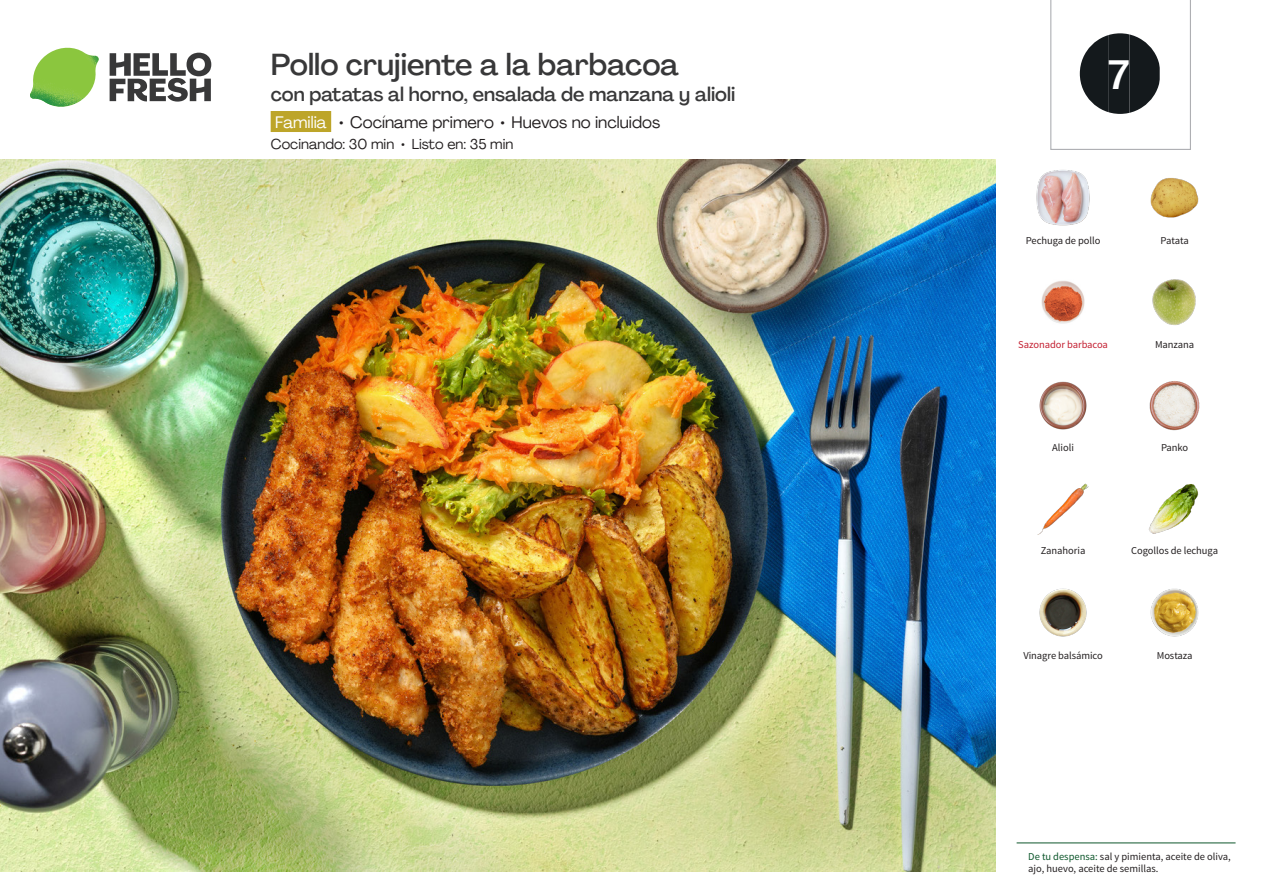
<style>
.page{position:relative;width:1263px;height:893px;background:#fff}
.page>*{position:absolute;margin:0;border:0;box-sizing:border-box;transform-origin:0 0}
._24_Recipe_Nr_Bag{font:500 40.5px "Agrandir";color:#fff}
._15_Titel_UK{font:500 30px "Agrandir";color:#383839}
._15_Titel_UK-2{font:500 19.5px "Agrandir";color:#383839}
._02_Box_Type{font:16.5px "Agrandir";color:#231f20}
._02_Box_Type-2{font:14.25px "Agrandir";color:#231f20}
._18_FRONT_ingredient{font:10.5px/12px "Source Sans Pro";letter-spacing:-.005em;color:#231f20}
._18_FRONT_ingredient-2{font:10.5px "Source Sans Pro";letter-spacing:-.005em;color:#c31f31}
.s1{color:#fff}
.s2{color:#0e572c}
</style>
<div class="page">
<svg style="left:110px;top:53px;width:101px;height:49px"></svg>
<img style="left:30px;top:48px;width:69px;height:59px">
<img style="left:0;top:159px;width:995px;height:713px">
<div style="left:271px;top:111px;width:60px;height:21px;background:#bda529"></div>
<hr style="left:1016px;top:843px;width:219px;height:1px;background:#0e572c">
<img style="left:1036px;top:170px;width:54px;height:56px">
<img style="left:1150px;top:178px;width:49px;height:40px">
<img style="left:1152px;top:279px;width:44px;height:46px">
<img style="left:1041px;top:281px;width:44px;height:43px">
<img style="left:1149px;top:381px;width:51px;height:50px">
<img style="left:1039px;top:381px;width:48px;height:49px">
<img style="left:1148px;top:484px;width:51px;height:50px">
<img style="left:1037px;top:483px;width:52px;height:52px">
<img style="left:1150px;top:588px;width:49px;height:49px">
<img style="left:1039px;top:588px;width:48px;height:49px">
<svg style="left:1050px;top:0;width:141px;height:150px"></svg>
<p class="_15_Titel_UK" style="left:271px;top:46px;width:410px">Pollo crujiente a la barbacoa</p>
<p class="_15_Titel_UK-2" style="left:271px;top:82px;width:466px">con patatas al horno, ensalada de manzana y alioli</p>
<p class="_02_Box_Type" style="left:275px;top:112px;width:387px"><span class="s1">Familia</span> • Cocíname primero • Huevos no incluidos</p>
<p class="_02_Box_Type-2" style="left:271px;top:135px;width:244px">Cocinando: 30 min • Listo en: 35 min</p>
<p class="_24_Recipe_Nr_Bag" style="left:1108px;top:50px;width:23px">7</p>
<p class="_18_FRONT_ingredient" style="left:1026px;top:235px;width:76px">Pechuga de pollo</p>
<p class="_18_FRONT_ingredient" style="left:1160px;top:235px;width:30px">Patata</p>
<p class="_18_FRONT_ingredient-2" style="left:1018px;top:338px;width:91px">Sazonador barbacoa</p>
<p class="_18_FRONT_ingredient" style="left:1155px;top:339px;width:41px">Manzana</p>
<p class="_18_FRONT_ingredient" style="left:1052px;top:441px;width:23px">Alioli</p>
<p class="_18_FRONT_ingredient" style="left:1161px;top:441px;width:29px">Panko</p>
<p class="_18_FRONT_ingredient" style="left:1041px;top:545px;width:46px">Zanahoria</p>
<p class="_18_FRONT_ingredient" style="left:1131px;top:545px;width:88px">Cogollos de lechuga</p>
<p class="_18_FRONT_ingredient" style="left:1023px;top:649px;width:81px">Vinagre balsámico</p>
<p class="_18_FRONT_ingredient" style="left:1157px;top:649px;width:37px">Mostaza</p>
<p class="_18_FRONT_ingredient" style="left:1028px;top:850px;width:204px"><span class="s2">De tu despensa:</span> sal y pimienta, aceite de oliva, ajo, huevo, aceite de semillas.</p>
</div>
